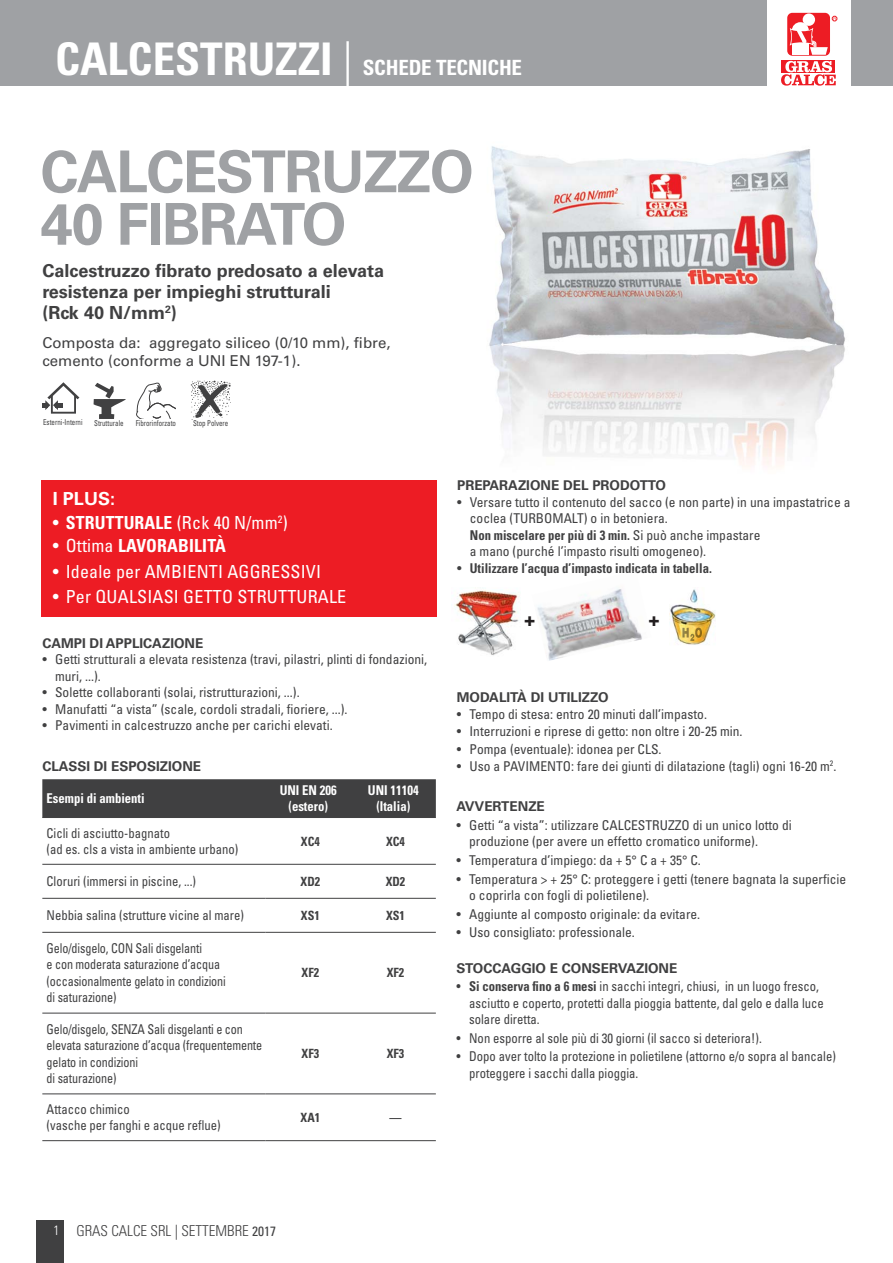
<style>
.page{position:relative;width:893px;height:1263px;background:#fff}
.page>*{position:absolute;margin:0;border:0;box-sizing:border-box;transform-origin:0 0}
.t1{font:700 57.75px/52.5px "Univers";letter-spacing:-.025em;color:#9fa1a4}
.t2{font:700 condensed 21px "Univers LT Std";letter-spacing:-.01em;color:#fff}
.t3{font:condensed 18px "Univers LT Std";letter-spacing:.01em;color:#fff}
.t4{font:700 18px/21px "Univers";color:#404041}
.t5{font:700 condensed 18px "Univers LT Std";letter-spacing:.01em;color:#fff}
.t6{font:700 18px "Univers LT Std";color:#fff}
.t7{font:900 18px "Univers";color:#231f20}
.t8{font:15px/18px "Univers";color:#404041}
.t9{font:300 condensed 15px "Univers LT Std";color:#404041}
.t10{font:condensed 13.5px/16.5px "Univers LT Std";color:#404041}
.t11{font:condensed 13.5px/16.5px "Univers LT Std";color:#404041;scale:.94 1}
.t12{font:condensed 13.5px/16.5px "Univers LT Std";color:#404041;scale:.9 1}
.t13{font:700 13.5px "Univers LT Std";color:#404041}
.t14{font:700 condensed 13.5px/16.5px "Univers LT Std";color:#fff;text-align:center;scale:.94 1}
.t15{font:700 condensed 13.5px "Univers LT Std";color:#404041;scale:.94 1}
.t16{font:700 condensed 13.5px "Univers LT Std";color:#414142;scale:.94 1}
.t17{font:700 condensed 12.75px "Univers LT Std";color:#404041;scale:.95 1}
.t18{font:condensed 8.1px "Univers LT Std";color:#414142;scale:.85 1}
.s1{font-size:45px}
.s2{font-weight:300;font-size:45px}
.s3{font-weight:700}
.s4{font-weight:400}
.s5{font-size:13.5px;color:#fff}
.s6{font-weight:400;font-size:13.5px}
</style>
<div class="page">
<img style="left:489px;top:146px;width:356px;height:321px">
<div style="left:0;top:0;width:892px;height:85px;background:#9fa1a4"></div>
<img style="left:454px;top:590px;width:65px;height:66px">
<img style="left:669px;top:589px;width:46px;height:56px">
<img style="left:682px;top:628px;width:20px;height:13px">
<div style="left:42px;top:779px;width:394px;height:38px;background:#404041"></div>
<hr style="left:42px;top:817px;width:394px;height:1px;background:#404041">
<hr style="left:42px;top:864px;width:394px;height:1px;background:#404041">
<hr style="left:42px;top:898px;width:224px;height:1px;background:#404041">
<hr style="left:42px;top:932px;width:224px;height:1px;background:#404041">
<hr style="left:42px;top:1013px;width:224px;height:1px;background:#404041">
<hr style="left:42px;top:1094px;width:224px;height:1px;background:#404041">
<hr style="left:42px;top:1140px;width:224px;height:1px;background:#404041">
<hr style="left:266px;top:898px;width:170px;height:1px;background:#404041">
<hr style="left:266px;top:932px;width:170px;height:1px;background:#404041">
<hr style="left:266px;top:1013px;width:170px;height:1px;background:#404041">
<hr style="left:266px;top:1094px;width:170px;height:1px;background:#404041">
<hr style="left:266px;top:1140px;width:170px;height:1px;background:#404041">
<div style="left:41px;top:481px;width:395px;height:136px;background:#ed1c24"></div>
<img style="left:537px;top:589px;width:105px;height:72px">
<svg style="left:42px;top:382px;width:37px;height:32px"></svg>
<svg style="left:136px;top:382px;width:39px;height:37px"></svg>
<svg style="left:191px;top:381px;width:40px;height:39px"></svg>
<svg style="left:93px;top:383px;width:33px;height:36px"></svg>
<div style="left:36px;top:1220px;width:28px;height:43px;background:#404041"></div>
<div style="left:767px;top:0;width:83px;height:102px;background:#fff"></div>
<div style="left:787px;top:13px;width:43px;height:43px;background:#ed1c24;border-radius:5px"></div>
<div style="left:802px;top:13px;width:13px;height:13px;background:#fff;border-radius:50%"></div>
<div style="left:791px;top:22px;width:17px;height:17px;background:#fff;border-radius:50%"></div>
<svg style="left:832px;top:16px;width:5px;height:5px"></svg>
<svg style="left:789px;top:28px;width:38px;height:27px"></svg>
<div style="left:781px;top:60px;width:54px;height:13px;background:#ed1c24"></div>
<svg style="left:781px;top:61px;width:54px;height:25px"></svg>
<h2 class="t2" style="left:55px;top:58px;width:468px"><span class="s1">CALCESTRUZZI</span> <span class="s2">|</span> SCHEDE TECNICHE</h2>
<h1 class="t1" style="left:41px;top:151px;width:435px">CALCESTRUZZO<br>40 FIBRATO</h1>
<h3 class="t4" style="left:42px;top:262px;width:343px">Calcestruzzo fibrato predosato a elevata resistenza per impieghi strutturali<br>(Rck 40 N/mm<sup>2</sup>)</h3>
<p class="t8" style="left:42px;top:335px;width:350px">Composta da: aggregato siliceo (0/10 mm), fibre, cemento (conforme a UNI EN 197-1).</p>
<p class="t18" style="left:43px;top:419px;width:48px">Esterni-Interni</p>
<p class="t18" style="left:94px;top:420px;width:36px">Strutturale</p>
<p class="t18" style="left:136px;top:419px;width:49px">Fibrorinforzato</p>
<p class="t18" style="left:193px;top:419px;width:43px">Stop Polvere</p>
<h3 class="t6" style="left:53px;top:490px;width:64px">I PLUS:</h3>
<h3 class="t3" style="left:53px;top:514px;width:236px">• <span class="s3">STRUTTURALE</span> (Rck 40 N/mm<sup>2</sup>)</h3>
<h3 class="t5" style="left:53px;top:537px;width:175px"><span class="s4">• Ottima</span> LAVORABILITÀ</h3>
<h3 class="t3" style="left:53px;top:563px;width:269px">• Ideale per AMBIENTI AGGRESSIVI</h3>
<h3 class="t3" style="left:53px;top:588px;width:295px">• Per QUALSIASI GETTO STRUTTURALE</h3>
<p class="t13" style="left:42px;top:636px;width:162px">CAMPI DI APPLICAZIONE</p>
<p class="t10" style="left:55px;top:652px;width:373px;text-indent:-13px">• Getti strutturali a elevata resistenza (travi, pilastri, plinti di fondazioni, muri, ...).</p>
<p class="t10" style="left:42px;top:685px;width:259px">• Solette collaboranti (solai, ristrutturazioni, ...).</p>
<p class="t10" style="left:42px;top:701px;width:307px">• Manufatti “a vista” (scale, cordoli stradali, fioriere, ...).</p>
<p class="t10" style="left:42px;top:718px;width:292px">• Pavimenti in calcestruzzo anche per carichi elevati.</p>
<p class="t13" style="left:42px;top:760px;width:160px">CLASSI DI ESPOSIZIONE</p>
<p class="t14" style="left:47px;top:791px;width:106px">Esempi di ambienti</p>
<p class="t14" style="left:280px;top:783px;width:62px">UNI EN 206 (estero)</p>
<p class="t14" style="left:368px;top:783px;width:55px">UNI 11104 (Italia)</p>
<p class="t11" style="left:47px;top:825px;width:205px">Cicli di asciutto-bagnato<br>(ad es. cls a vista in ambiente urbano)</p>
<p class="t17" style="left:301px;top:835px;width:21px">XC4</p>
<p class="t17" style="left:386px;top:835px;width:21px">XC4</p>
<p class="t11" style="left:47px;top:874px;width:160px">Cloruri (immersi in piscine, ...)</p>
<p class="t17" style="left:300px;top:875px;width:22px">XD2</p>
<p class="t17" style="left:385px;top:875px;width:22px">XD2</p>
<p class="t11" style="left:47px;top:908px;width:211px">Nebbia salina (strutture vicine al mare)</p>
<p class="t17" style="left:301px;top:909px;width:21px">XS1</p>
<p class="t17" style="left:386px;top:909px;width:21px">XS1</p>
<p class="t12" style="left:47px;top:941px;width:201px">Gelo/disgelo, CON Sali disgelanti<br>e con moderata saturazione d’acqua (occasionalmente gelato in condizioni di saturazione)</p>
<p class="t17" style="left:301px;top:967px;width:20px">XF2</p>
<p class="t17" style="left:386px;top:967px;width:20px">XF2</p>
<p class="t12" style="left:47px;top:1021px;width:241px">Gelo/disgelo, SENZA Sali disgelanti e con elevata saturazione d’acqua (frequentemente gelato in condizioni<br>di saturazione)</p>
<p class="t17" style="left:301px;top:1048px;width:20px">XF3</p>
<p class="t17" style="left:386px;top:1048px;width:20px">XF3</p>
<p class="t11" style="left:47px;top:1102px;width:187px">Attacco chimico<br>(vasche per fanghi e acque reflue)</p>
<p class="t17" style="left:300px;top:1111px;width:22px">XA1</p>
<p class="t17" style="left:389px;top:1111px;width:14px">—</p>
<p class="t13" style="left:457px;top:479px;width:210px">PREPARAZIONE DEL PRODOTTO</p>
<p class="t10" style="left:470px;top:495px;width:382px;text-indent:-13px">• Versare tutto il contenuto del sacco (e non parte) in una impastatrice a coclea (TURBOMALT) o in betoniera.<br><span class="s3">Non miscelare per più di 3 min.</span> Si può anche impastare<br>a mano (purché l’impasto risulti omogeneo).</p>
<p class="t15" style="left:457px;top:562px;width:272px"><span class="s4">•</span> Utilizzare l’acqua d’impasto in ata in tabella.</p>
<p class="t16" style="left:625px;top:562px;width:19px">dic</p>
<h3 class="t7" style="left:524px;top:613px;width:13px">+</h3>
<h3 class="t7" style="left:648px;top:613px;width:13px">+</h3>
<p class="t13" style="left:457px;top:690px;width:153px">MODALITÀ DI UTILIZZO</p>
<p class="t10" style="left:457px;top:707px;width:252px">• Tempo di stesa: entro 20 minuti dall’impasto.</p>
<p class="t10" style="left:457px;top:724px;width:287px">• Interruzioni e riprese di getto: non oltre i 20-25 min.</p>
<p class="t10" style="left:457px;top:741px;width:206px">• Pompa (eventuale): idonea per CLS.</p>
<p class="t10" style="left:457px;top:759px;width:381px">• Uso a PAVIMENTO: fare dei giunti di dilatazione (tagli) ogni 16-20 m<sup>2</sup>.</p>
<p class="t13" style="left:456px;top:800px;width:90px">AVVERTENZE</p>
<p class="t10" style="left:469px;top:818px;width:324px;text-indent:-13px">• Getti “a vista”: utilizzare CALCESTRUZZO di un unico lotto di produzione (per avere un effetto cromatico uniforme).</p>
<p class="t10" style="left:456px;top:853px;width:246px">• Temperatura d’impiego: da + 5° C a + 35° C.</p>
<p class="t10" style="left:469px;top:872px;width:379px;text-indent:-13px">• Temperatura &gt; + 25° C: proteggere i getti (tenere bagnata la superficie o coprirla con fogli di polietilene).</p>
<p class="t10" style="left:456px;top:907px;width:245px">• Aggiunte al composto originale: da evitare.</p>
<p class="t10" style="left:456px;top:925px;width:180px">• Uso consigliato: professionale.</p>
<p class="t13" style="left:456px;top:961px;width:222px">STOCCAGGIO E CONSERVAZIONE</p>
<p class="t11" style="left:469px;top:979px;width:379px;text-indent:-13px">• <span class="s3">Si conserva fino a 6 mesi</span> in sacchi integri, chiusi, in un luogo fresco, asciutto e coperto, protetti dalla pioggia battente, dal gelo e dalla luce solare diretta.</p>
<p class="t11" style="left:456px;top:1031px;width:326px">• Non esporre al sole più di 30 giorni (il sacco si deteriora!).</p>
<p class="t11" style="left:469px;top:1049px;width:391px;text-indent:-13px">• Dopo aver tolto la protezione in polietilene (attorno e/o sopra al bancale) proteggere i sacchi dalla pioggia.</p>
<p class="t9" style="left:53px;top:1224px;width:224px"><span class="s5">1</span> GRAS CALCE SRL | SETTEMBRE <span class="s6">2017</span></p>
</div>
